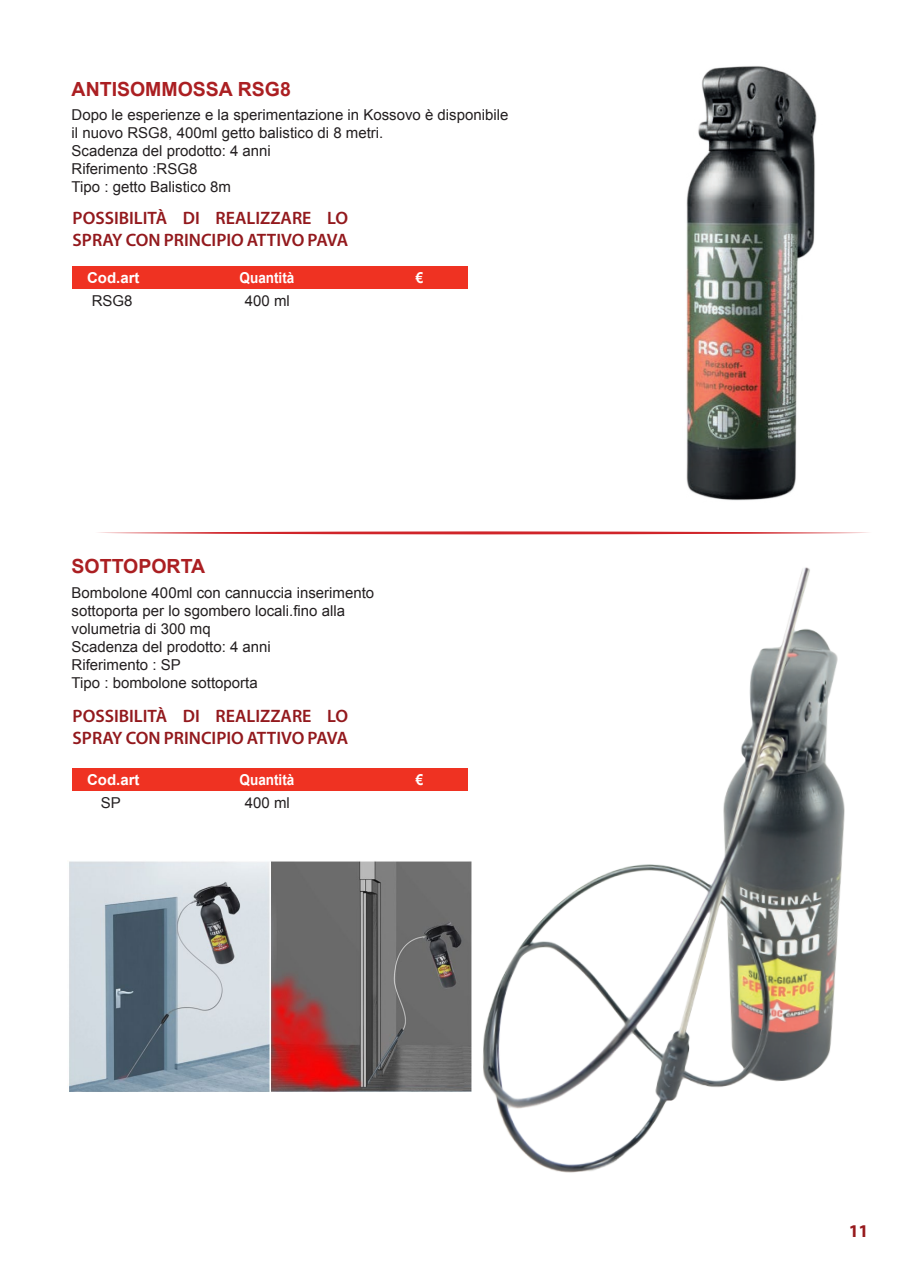
<style>
.page{position:relative;width:910px;height:1280px;background:#fff}
.page>*{position:absolute;margin:0;border:0;box-sizing:border-box;transform-origin:0 0}
.t1{font:700 19.5px "Arial";color:#ab1f22}
.t2{font:600 18px/21.6px "Myriad Pro";color:#93191d}
.t3{font:700 18px "Myriad Pro";color:#971a1d}
.t4{font:15px/18px "Arial";color:#231f20}
.t5{font:700 15px "Arial";color:#fff;scale:.9 1}
.t6{font:700 15px "Arial";color:#fff}
</style>
<div class="page">
<svg style="left:98px;top:531px;width:771px;height:3px"></svg>
<img style="left:69px;top:861px;width:381px;height:231px">
<div style="left:73px;top:768px;width:395px;height:23px;background:#ef3222"></div>
<div style="left:73px;top:266px;width:395px;height:23px;background:#ef3222"></div>
<img style="left:686px;top:66px;width:131px;height:435px">
<img style="left:450px;top:533px;width:419px;height:640px">
<h1 class="t1" style="left:72px;top:75px;width:221px">ANTISOMMOSSA RSG8</h1>
<p class="t4" style="left:72px;top:105px;width:438px">Dopo le esperienze e la sperimentazione in Kossovo è disponibile il nuovo RSG8, 400ml getto balistico di 8 metri.<br>Scadenza del prodotto: 4 anni<br>Riferimento :RSG8<br>Tipo : getto Balistico 8m</p>
<p class="t2" style="left:73px;top:207px;width:277px">POSSIBILITÀ DI REALIZZARE LO<br>SPRAY CON PRINCIPIO ATTIVO PAVA</p>
<p class="t6" style="left:87px;top:267px;width:54px">Cod.art</p>
<p class="t5" style="left:240px;top:267px;width:62px">Quantità</p>
<p class="t4" style="left:245px;top:292px;width:47px">400 ml</p>
<p class="t4" style="left:92px;top:292px;width:42px">RSG8</p>
<p class="t5" style="left:416px;top:267px;width:10px">€</p>
<h1 class="t1" style="left:72px;top:552px;width:135px">SOTTOPORTA</h1>
<p class="t4" style="left:72px;top:583px;width:304px">Bombolone 400ml con cannuccia inserimento sottoporta per lo sgombero locali.fino alla volumetria di 300 mq<br>Scadenza del prodotto: 4 anni<br>Riferimento : SP<br>Tipo : bombolone sottoporta</p>
<p class="t2" style="left:73px;top:705px;width:277px">POSSIBILITÀ DI REALIZZARE LO<br>SPRAY CON PRINCIPIO ATTIVO PAVA</p>
<p class="t6" style="left:87px;top:770px;width:54px">Cod.art</p>
<p class="t5" style="left:240px;top:770px;width:62px">Quantità</p>
<p class="t4" style="left:245px;top:794px;width:47px">400 ml</p>
<p class="t4" style="left:101px;top:794px;width:22px">SP</p>
<p class="t5" style="left:416px;top:770px;width:10px">€</p>
<p class="t3" style="left:849px;top:1219px;width:21px">11</p>
</div>
